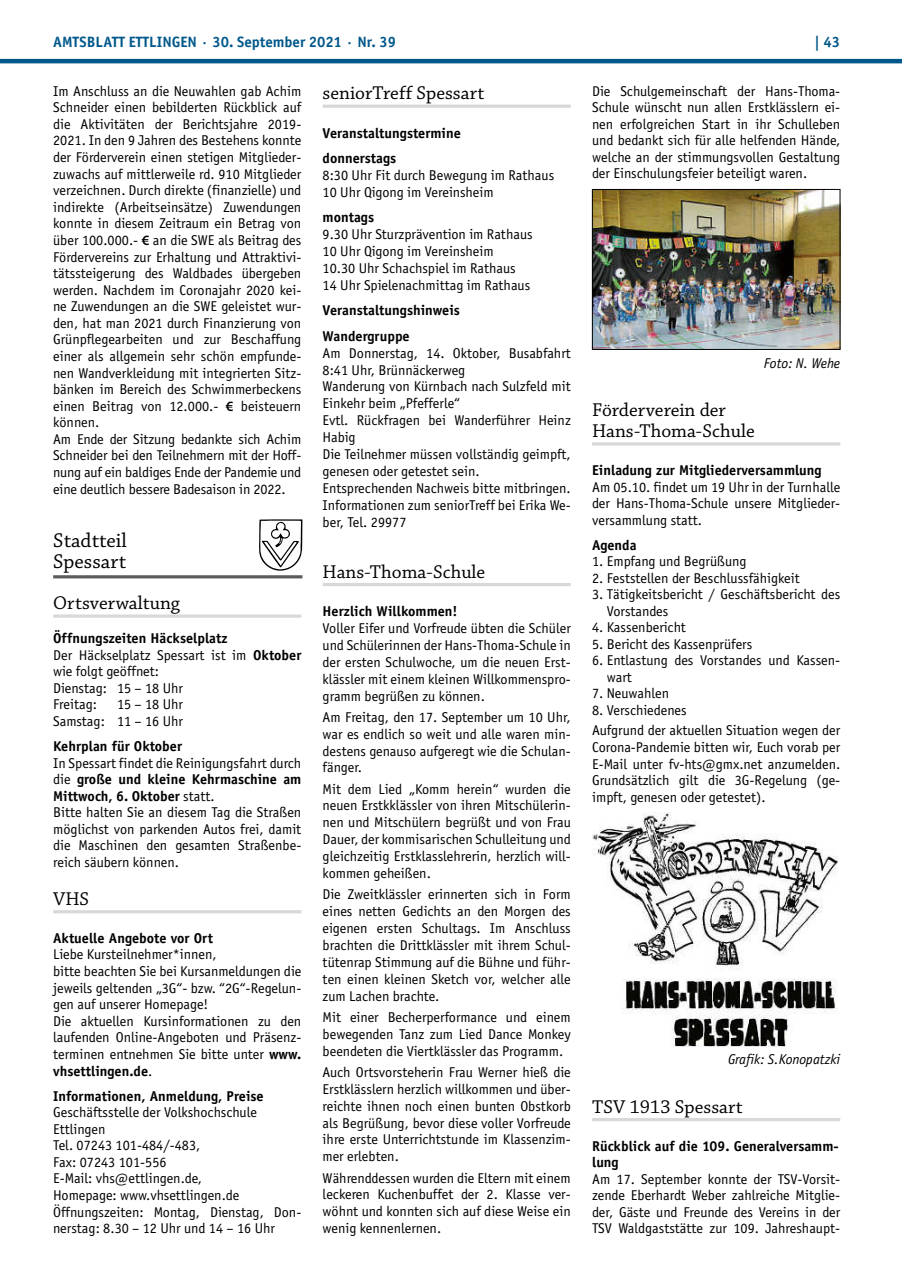
<style>
.page{position:relative;width:902px;height:1280px;background:#fff}
.page>*{position:absolute;margin:0;border:0;box-sizing:border-box;transform-origin:0 0}
.t1{font:21px/21px "Chaparral Pro";color:#000}
.t2{font:19.5px/21px "Chaparral Pro";color:#000}
.t3{font:700 15px "Officina Sans";color:#00588b}
.t4{font:14.25px/16.5px "Officina Sans";color:#000}
.t5{font:700 14.25px/25.3px "Officina Sans";color:#000}
.t6{font:italic 14.25px "Officina Sans";color:#000}
.s1{font-family:"Myriad Pro";font-weight:600}
.s2{font-weight:700}
</style>
<div class="page">
<hr style="left:0;top:59px;width:901px;height:4px;background:#00588b">
<hr style="left:53px;top:614px;width:248px;height:4px;background:#e1e1e1">
<hr style="left:53px;top:910px;width:248px;height:3px;background:#d8d8d9">
<svg style="left:259px;top:519px;width:43px;height:52px"></svg>
<hr style="left:53px;top:575px;width:249px;height:3px;background:#5c5b5b">
<hr style="left:322px;top:105px;width:248px;height:3px;background:#d8d8d9">
<hr style="left:322px;top:583px;width:248px;height:3px;background:#d8d8d9">
<hr style="left:592px;top:442px;width:248px;height:3px;background:#d8d8d9">
<hr style="left:592px;top:1118px;width:248px;height:3px;background:#d8d8d9">
<img style="left:594px;top:191px;width:244px;height:157px">
<div style="left:592px;top:189px;width:248px;height:161px;border:1px solid #000"></div>
<img style="left:592px;top:812px;width:246px;height:234px">
<p class="t3" style="left:53px;top:32px;width:344px">AMTSBLATT ETTLINGEN · 30. September 2021 · Nr. 39</p>
<p class="t3" style="left:814px;top:32px;width:28px">| 43</p>
<p class="t4" style="left:53px;top:83px;width:250px">Im Anschluss an die Neuwahlen gab Achim Schneider einen bebilderten Rückblick auf die Aktivitäten der Berichtsjahre 2019- 2021. In den 9 Jahren des Bestehens konnte der Förderverein einen stetigen Mitglieder&shy;zuwachs auf mittlerweile rd. 910 Mitglieder verzeichnen. Durch direkte (finanzielle) und indirekte (Arbeitseinsätze) Zuwendungen konnte in diesem Zeitraum ein Betrag von über 100.000.- <span class="s1">€</span> an die SWE als Beitrag des Fördervereins zur Erhaltung und Attraktivi&shy;tätssteigerung des Waldbades übergeben werden. Nachdem im Coronajahr 2020 kei&shy;ne Zuwendungen an die SWE geleistet wur&shy;den, hat man 2021 durch Finanzierung von Grünpflegearbeiten und zur Beschaffung einer als allgemein sehr schön empfunde&shy;nen Wandverkleidung mit integrierten Sitz&shy;bänken im Bereich des Schwimmerbeckens einen Beitrag von 12.000.- <span class="s1">€</span> beisteuern können.<br>Am Ende der Sitzung bedankte sich Achim Schneider bei den Teilnehmern mit der Hoff&shy;nung auf ein baldiges Ende der Pandemie und eine deutlich bessere Badesaison in 2022.</p>
<h1 class="t1" style="left:53px;top:530px;width:75px">Stadtteil<br>Spessart</h1>
<h2 class="t2" style="left:53px;top:593px;width:128px">Ortsverwaltung</h2>
<p class="t4" style="left:53px;top:630px;width:250px"><span class="s2">Öffnungszeiten Häckselplatz<br></span>Der Häckselplatz Spessart ist im <span class="s2">Oktober </span>wie folgt geöffnet:<br>Dienstag: 15 – 18 Uhr<br>Freitag:</p>
<p class="t4" style="left:592px;top:83px;width:250px;text-align:justify">Die Schulgemeinschaft der Hans-Thoma-Schule wünscht nun allen Erstklässlern ei&shy;nen erfolgreichen Start in ihr Schulleben und bedankt sich für alle helfenden Hände, welche an der stimmungsvollen Gestaltung der Einschulungsfeier beteiligt waren.</p>
<h2 class="t2" style="left:322px;top:84px;width:163px">seniorTreff Spessart</h2>
<p class="t5" style="left:322px;top:120px;width:140px">Veranstaltungstermine donnerstags</p>
<p class="t4" style="left:322px;top:167px;width:233px;line-height:17px">8:30 Uhr Fit durch Bewegung im Rathaus<br>10 Uhr Qigong im Vereinsheim</p>
<p class="t5" style="left:322px;top:205px;width:53px">montags</p>
<p class="t4" style="left:322px;top:226px;width:211px;line-height:17px">9.30 Uhr Sturzprävention im Rathaus 10 Uhr Qigong im Vereinsheim<br>10.30 Uhr Schachspiel im Rathaus 14 Uhr Spielenachmittag im Rathaus</p>
<p class="t5" style="left:322px;top:298px;width:139px">Veranstaltungshinweis<br>Wandergruppe</p>
<p class="t4" style="left:322px;top:344px;width:250px;line-height:17px">Am Donnerstag, 14. Oktober, Busabfahrt<br>8:41 Uhr, Brünnäckerweg<br>Wanderung von Kürnbach nach Sulzfeld mit<br>Einkehr beim „Pfefferle“<br>Evtl. Rückfragen bei Wanderführer Heinz<br>Habig<br>Die Teilnehmer müssen vollständig geimpft, genesen oder getestet sein.<br>Entsprechenden Nachweis bitte mitbringen.<br>Informationen zum seniorTreff bei Erika We&shy;ber, Tel. 29977</p>
<h2 class="t2" style="left:322px;top:562px;width:164px">Hans-Thoma-Schule</h2>
<p class="t5" style="left:322px;top:598px;width:136px">Herzlich Willkommen!</p>
<p class="t4" style="left:322px;top:620px;width:250px;line-height:17px;text-align:justify">Voller Eifer und Vorfreude übten die Schüler und Schülerinnen der Hans-Thoma-Schule in der ersten Schulwoche, um die neuen Erst&shy;klässler mit einem kleinen Willkommenspro&shy;gramm begrüßen zu können.</p>
<p class="t4" style="left:322px;top:708px;width:250px;line-height:17px;text-align:justify">Am Freitag, den 17. September um 10 Uhr, war es endlich so weit und alle waren min&shy;destens genauso aufgeregt wie die Schulan&shy;fänger.</p>
<p class="t4" style="left:322px;top:780px;width:250px;line-height:17px;text-align:justify">Mit dem Lied „Komm herein“ wurden die neuen Erstkklässler von ihren Mitschülerin&shy;nen und Mitschülern begrüßt und von Frau Dauer, der kommisarischen Schulleitung und gleichzeitig Erstklasslehrerin, herzlich will&shy;kommen geheißen.</p>
<p class="t4" style="left:322px;top:886px;width:250px;line-height:17px;text-align:justify">Die Zweitklässler erinnerten sich in Form eines netten Gedichts an den Morgen des eigenen ersten Schultags. Im Anschluss brachten die Drittklässler mit ihrem Schul&shy;tütenrap Stimmung auf die Bühne und führ&shy;ten einen kleinen Sketch vor, welcher alle zum Lachen brachte.</p>
<p class="t4" style="left:322px;top:1008px;width:250px;line-height:17px;text-align:justify">Mit einer Becherperformance und einem bewegenden Tanz zum Lied Dance Monkey beendeten die Viertklässler das Programm.</p>
<p class="t4" style="left:322px;top:1063px;width:250px;line-height:17px;text-align:justify">Auch Ortsvorsteherin Frau Werner hieß die Erstklässlern herzlich willkommen und über&shy;reichte ihnen noch einen bunten Obstkorb als Begrüßung, bevor diese voller Vorfreude ihre erste Unterrichtstunde im Klassenzim&shy;mer erlebten.</p>
<p class="t4" style="left:322px;top:1169px;width:250px;line-height:17px;text-align:justify">Währenddessen wurden die Eltern mit einem leckeren Kuchenbuffet der 2. Klasse ver&shy;wöhnt und konnten sich auf diese Weise ein wenig kennenlernen.</p>
<p class="t6" style="left:763px;top:354px;width:78px">Foto: N. Wehe</p>
<h2 class="t2" style="left:592px;top:400px;width:164px">Förderverein der<br>Hans-Thoma-Schule</h2>
<p class="t5" style="left:592px;top:457px;width:231px">Einladung zur Mitgliederversammlung</p>
<p class="t4" style="left:592px;top:478px;width:250px;text-align:justify">Am 05.10. findet um 19 Uhr in der Turnhalle der Hans-Thoma-Schule unsere Mitglieder&shy;versammlung statt.</p>
<p class="t5" style="left:592px;top:532px;width:46px">Agenda</p>
<p class="t4" style="left:592px;top:553px;width:156px">1. Empfang und Begrüßung</p>
<p class="t4" style="left:592px;top:570px;width:209px">2. Feststellen der Beschlussfähigkeit</p>
<p class="t4" style="left:606px;top:586px;width:235px;text-indent:-15px">3. Tätigkeitsbericht / Geschäftsbericht des<br>Vorstandes</p>
<p class="t4" style="left:592px;top:619px;width:95px">4. Kassenbericht</p>
<p class="t4" style="left:592px;top:636px;width:162px">5. Bericht des Kassenprüfers</p>
<p class="t4" style="left:606px;top:652px;width:235px;text-indent:-15px">6. Entlastung des Vorstandes und Kassen&shy;wart</p>
<p class="t4" style="left:592px;top:685px;width:79px">7. Neuwahlen</p>
<p class="t4" style="left:592px;top:699px;width:250px;line-height:20.7px">8. Verschiedenes<br>Aufgrund der aktuellen Situation wegen der</p>
<p class="t4" style="left:592px;top:739px;width:250px;text-align:justify">Corona-Pandemie bitten wir, Euch vorab per E-Mail unter fv-hts@gmx.net anzumelden.<br>Grundsätzlich gilt die 3G-Regelung (ge&shy;impft, genesen oder getestet).</p>
<p class="t4" style="left:53px;top:696px;width:131px;text-align:right">15 – 18 Uhr<br>Samstag: 11 – 16 Uhr</p>
<p class="t5" style="left:53px;top:733px;width:130px">Kehrplan für Oktober</p>
<p class="t4" style="left:53px;top:754px;width:250px">In Spessart findet die Reinigungsfahrt durch die <span class="s2">große und kleine Kehrmaschine am Mittwoch, 6. Oktober</span> statt.<br>Bitte halten Sie an diesem Tag die Straßen möglichst von parkenden Autos frei, damit die Maschinen den gesamten Straßenbe&shy;reich säubern können.</p>
<h2 class="t2" style="left:53px;top:889px;width:38px">VHS</h2>
<p class="t5" style="left:53px;top:925px;width:161px">Aktuelle Angebote vor Ort</p>
<p class="t4" style="left:53px;top:946px;width:250px">Liebe Kursteilnehmer*innen,<br>bitte beachten Sie bei Kursanmeldungen die jeweils geltenden „3G“- bzw. “2G“-Regelun&shy;gen auf unserer Homepage!<br>Die aktuellen Kursinformationen zu den laufenden Online-Angeboten und Präsenz&shy;terminen entnehmen Sie bitte unter <span class="s2">www. vhsettlingen.de</span>.</p>
<p class="t5" style="left:53px;top:1083px;width:212px">Informationen, Anmeldung, Preise</p>
<p class="t4" style="left:53px;top:1104px;width:250px">Geschäftsstelle der Volkshochschule<br>Ettlingen<br>Tel. 07243 101-484/-483,<br>Fax: 07243 101-556<br>E-Mail: vhs@ettlingen.de,<br>Homepage: www.vhsettlingen.de<br>Öffnungszeiten: Montag, Dienstag, Don&shy;nerstag: 8.30 – 12 Uhr und 14 – 16 Uhr</p>
<p class="t6" style="left:728px;top:1051px;width:114px">Grafik: S.Konopatzki</p>
<h2 class="t2" style="left:592px;top:1097px;width:152px">TSV 1913 Spessart</h2>
<p class="t5" style="left:592px;top:1137px;width:248px;line-height:16.5px">Rückblick auf die 109. Generalversamm&shy;lung</p>
<p class="t4" style="left:592px;top:1170px;width:250px;text-align:justify">Am 17. September konnte der TSV-Vorsit&shy;zende Eberhardt Weber zahlreiche Mitglie&shy;der, Gäste und Freunde des Vereins in der TSV Waldgaststätte zur 109. Jahreshaupt-</p>
</div>
